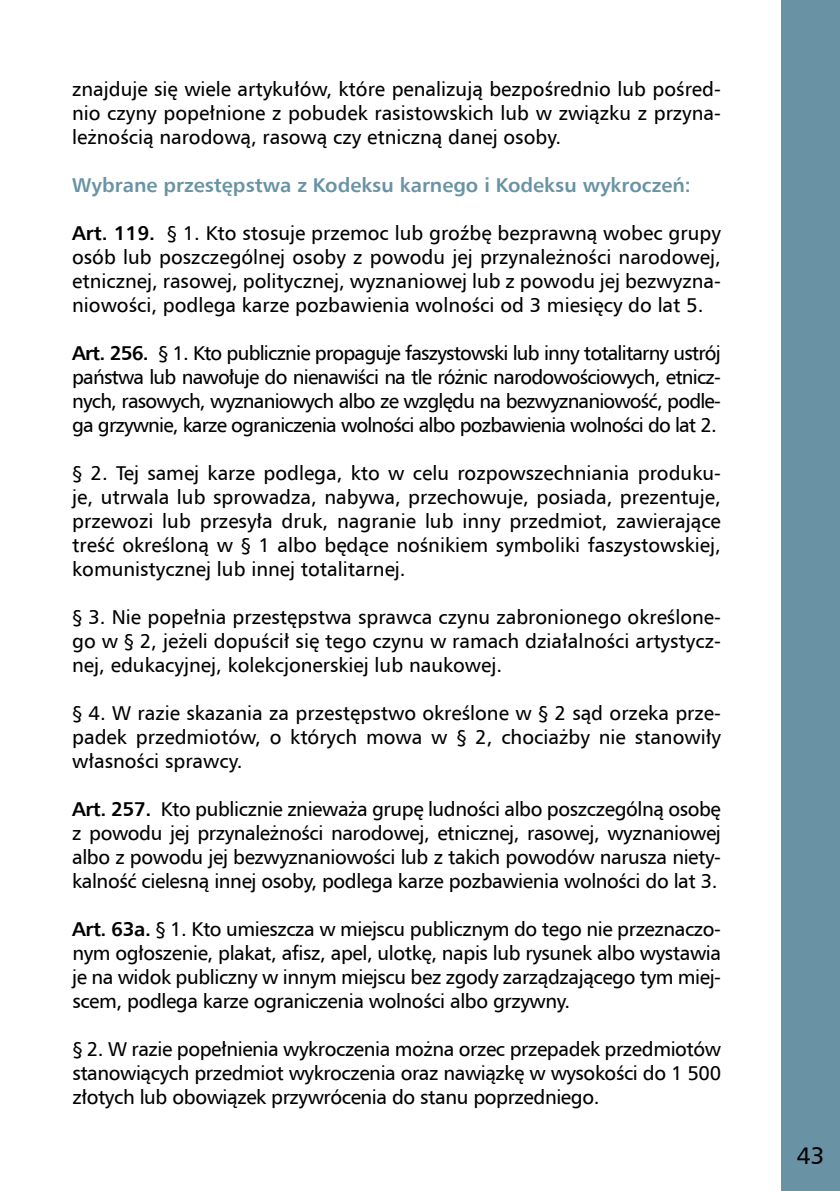
<style>
.page{position:relative;width:840px;height:1191px;background:#fff}
.page>*{position:absolute;margin:0;border:0;box-sizing:border-box;transform-origin:0 0}
.t1{font:24px "Humnst 777 EU";color:#000}
.t2{font:20px/24px "Humnst 777 EU";color:#000;text-align:justify}
.t3{font:700 20px "Humnst 777 EU";color:#6993a5}
.s1{font-weight:700}
</style>
<div class="page">
<div style="left:780px;top:0;width:59px;height:1191px;background:#6993a5"></div>
<p class="t2" style="left:72px;top:77px;width:650px">znajduje się wiele artykułów, które penalizują bezpośrednio lub pośred&shy;nio czyny popełnione z pobudek rasistowskich lub w związku z przyna&shy;leżnością narodową, rasową czy etniczną danej osoby.</p>
<p class="t3" style="left:72px;top:172px;width:620px">Wybrane przestępstwa z Kodeksu karnego i Kodeksu wykroczeń:</p>
<p class="t2" style="left:72px;top:221px;width:650px"><span class="s1">Art. 119.</span> § 1. Kto stosuje przemoc lub groźbę bezprawną wobec grupy osób lub poszczególnej osoby z powodu jej przynależności narodowej, etnicznej, rasowej, politycznej, wyznaniowej lub z powodu jej bezwyzna&shy;niowości, podlega karze pozbawienia wolności od 3 miesięcy do lat 5.</p>
<p class="t2" style="left:72px;top:341px;width:650px"><span class="s1">Art. 256.</span> § 1. Kto publicznie propaguje faszystowski lub inny totalitarny ustrój państwa lub nawołuje do nienawiści na tle różnic narodowościowych, etnicz&shy;nych, rasowych, wyznaniowych albo ze względu na bezwyznaniowość, podle&shy;ga grzywnie, karze ograniczenia wolności albo pozbawienia wolności do lat 2.</p>
<p class="t2" style="left:72px;top:461px;width:650px">§ 2. Tej samej karze podlega, kto w celu rozpowszechniania produku&shy;je, utrwala lub sprowadza, nabywa, przechowuje, posiada, prezentuje, przewozi lub przesyła druk, nagranie lub inny przedmiot, zawierające treść określoną w § 1 albo będące nośnikiem symboliki faszystowskiej, komunistycznej lub innej totalitarnej.</p>
<p class="t2" style="left:72px;top:605px;width:649px">§ 3. Nie popełnia przestępstwa sprawca czynu zabronionego określone&shy;go w § 2, jeżeli dopuścił się tego czynu w ramach działalności artystycz&shy;nej, edukacyjnej, kolekcjonerskiej lub naukowej.</p>
<p class="t2" style="left:72px;top:701px;width:650px">§ 4. W razie skazania za przestępstwo określone w § 2 sąd orzeka prze&shy;padek przedmiotów, o których mowa w § 2, chociażby nie stanowiły własności sprawcy.</p>
<p class="t2" style="left:72px;top:797px;width:650px"><span class="s1">Art. 257.</span> Kto publicznie znieważa grupę ludności albo poszczególną osobę z powodu jej przynależności narodowej, etnicznej, rasowej, wyznaniowej albo z powodu jej bezwyznaniowości lub z takich powodów narusza niety&shy;kalność cielesną innej osoby, podlega karze pozbawienia wolności do lat 3.</p>
<p class="t2" style="left:72px;top:917px;width:650px"><span class="s1">Art. 63a.</span> § 1. Kto umieszcza w miejscu publicznym do tego nie przeznaczo&shy;nym ogłoszenie, plakat, afisz, apel, ulotkę, napis lub rysunek albo wystawia je na widok publiczny w innym miejscu bez zgody zarządzającego tym miej&shy;scem, podlega karze ograniczenia wolności albo grzywny.</p>
<p class="t2" style="left:72px;top:1037px;width:650px">§ 2. W razie popełnienia wykroczenia można orzec przepadek przedmiotów stanowiących przedmiot wykroczenia oraz nawiązkę w wysokości do 1 500 złotych lub obowiązek przywrócenia do stanu poprzedniego.</p>
<p class="t1" style="left:796px;top:1140px;width:29px">43</p>
</div>
